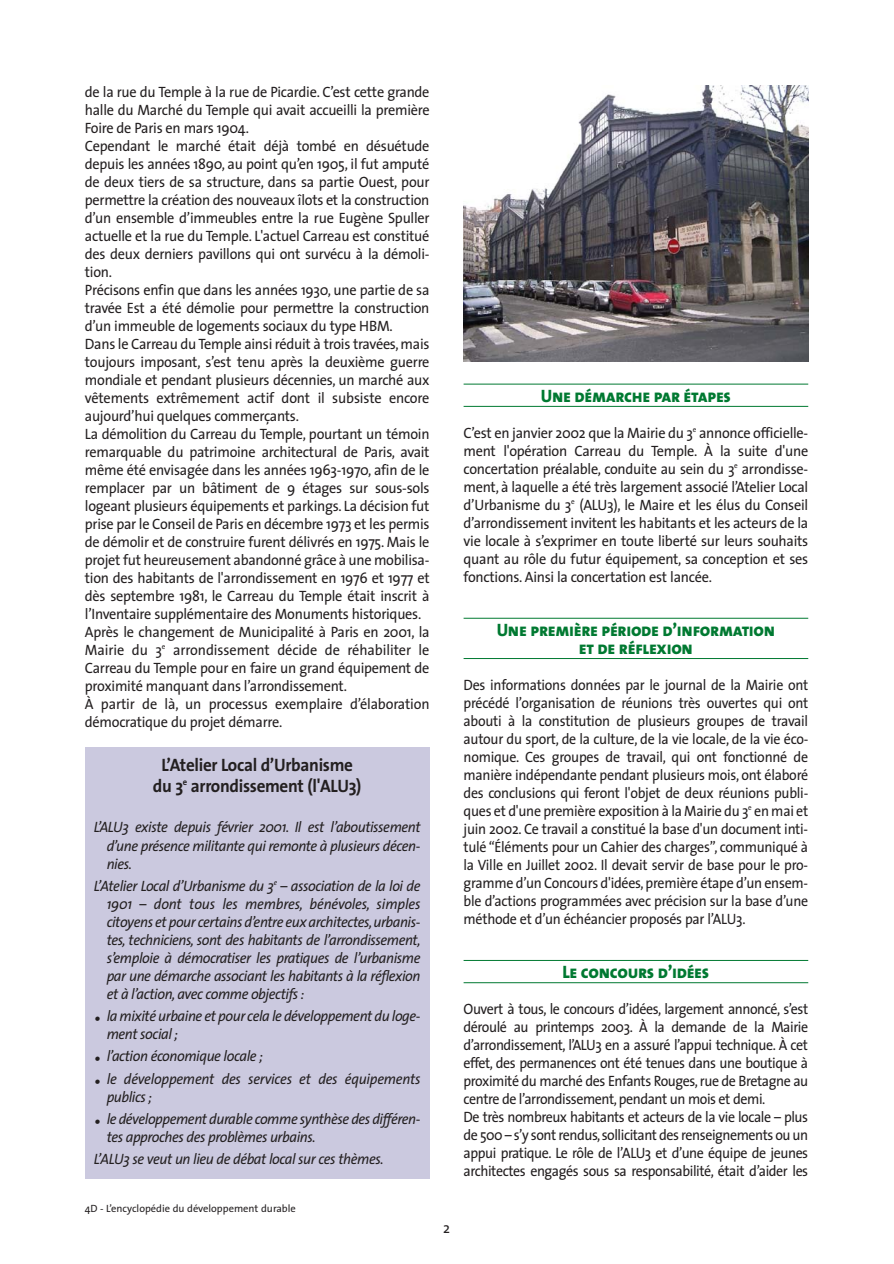
<style>
.page{position:relative;width:894px;height:1264px;background:#fff}
.page>*{position:absolute;margin:0;border:0;box-sizing:border-box;transform-origin:0 0}
.t1{font:18px/18px "The Sans Extra Bold Caps";letter-spacing:-.02em;color:#007931;text-align:center;scale:.95 1}
.t2{font:700 18px/21px "The Sans";letter-spacing:-.02em;color:#231f20;text-align:center;scale:.95 1}
.t3{font:15px/18px "The Sans";letter-spacing:-.02em;color:#231f20;scale:.95 1}
.t4{font:15px/18px "The Sans";letter-spacing:-.02em;color:#231f20;text-align:justify;scale:.93 1}
.t5{font:italic 15px/18px "The Sans";letter-spacing:-.03em;color:#231f20;scale:.95 1}
.t6{font:10.5px "The Sans";color:#231f20}
.s1{font-size:18px}
</style>
<div class="page">
<hr style="left:463px;top:384px;width:345px;height:1px;background:#007931">
<hr style="left:463px;top:406px;width:345px;height:1px;background:#007931">
<hr style="left:463px;top:618px;width:345px;height:1px;background:#007931">
<hr style="left:463px;top:658px;width:345px;height:1px;background:#007931">
<hr style="left:463px;top:960px;width:345px;height:1px;background:#007931">
<hr style="left:463px;top:982px;width:345px;height:1px;background:#007931">
<div style="left:85px;top:746px;width:344px;height:432px;background:#cbc9df"></div>
<img style="left:463px;top:85px;width:345px;height:276px">
<p class="t3" style="left:85px;top:84px;width:364px">de la rue du Temple à la rue de Picardie. C’est cette grande halle du Marché du Temple qui avait accueilli la première Foire de Paris en mars 1904.<br>Cependant le marché était déjà tombé en désuétude depuis les années 1890, au point qu’en 1905, il fut amputé de deux tiers de sa structure, dans sa partie Ouest, pour permettre la création des nouveaux îlots et la construction d’un ensemble d’immeubles entre la rue Eugène Spuller actuelle et la rue du Temple. L'actuel Carreau est constitué des deux derniers pavillons qui ont survécu à la démoli&shy;tion.<br>Précisons enfin que dans les années 1930, une partie de sa travée Est a été démolie pour permettre la construction d’un immeuble de logements sociaux du type HBM.<br>Dans le Carreau du Temple ainsi réduit à trois travées, mais toujours imposant, s’est tenu après la deuxième guerre mondiale et pendant plusieurs décennies, un marché aux vêtements extrêmement actif dont il subsiste encore aujourd’hui quelques commerçants.<br>La démolition du Carreau du Temple, pourtant un témoin remarquable du patrimoine architectural de Paris, avait même été envisagée dans les années 1963-1970, afin de le remplacer par un bâtiment de 9 étages sur sous-sols logeant plusieurs équipements et parkings. La décision fut prise par le Conseil de Paris en décembre 1973 et les permis de démolir et de construire furent délivrés en 1975. Mais le projet fut heureusement abandonné grâce à une mobilisa&shy;tion des habitants de l'arrondissement en 1976 et 1977 et dès septembre 1981, le Carreau du Temple était inscrit à l’Inventaire supplémentaire des Monuments historiques.<br>Après le changement de Municipalité à Paris en 2001, la Mairie du 3<sup>e</sup> arrondissement décide de réhabiliter le Carreau du Temple pour en faire un grand équipement de proximité manquant dans l’arrondissement.<br>À partir de là, un processus exemplaire d’élaboration démocratique du projet démarre.</p>
<p class="t2" style="left:153px;top:755px;width:221px">L’Atelier Local d’Urbanisme du 3<sup>e</sup> arrondissement (l'ALU3)</p>
<p class="t5" style="left:107px;top:819px;width:332px;text-align:justify;text-indent:-13px">L’ALU3 existe depuis février 2001. Il est l’aboutissement d’une présence militante qui remonte à plusieurs décen&shy;nies.</p>
<p class="t5" style="left:107px;top:878px;width:332px;text-align:justify;text-indent:-13px">L’Atelier Local d’Urbanisme du 3<sup>e</sup> – association de la loi de 1901 – dont tous les membres, bénévoles, simples citoyens et pour certains d’entre eux architectes,urbanis&shy;tes, techniciens, sont des habitants de l’arrondissement, s’emploie à démocratiser les pratiques de l’urbanisme par une démarche associant les habitants à la réflexion et à l’action, avec comme objectifs :</p>
<p class="t5" style="left:107px;top:1008px;width:332px;text-indent:-13px"><span class="s1">•</span> la mixité urbaine et pour cela le développement du loge&shy;ment social ;</p>
<p class="t5" style="left:94px;top:1048px;width:179px"><span class="s1">•</span> l’action économique locale ;</p>
<p class="t5" style="left:107px;top:1070px;width:332px;text-indent:-13px"><span class="s1">•</span> le développement des services et des équipements publics ;</p>
<p class="t5" style="left:107px;top:1111px;width:332px;text-indent:-13px"><span class="s1">•</span> le développement durable comme synthèse des différen&shy;tes approches des problèmes urbains.</p>
<p class="t5" style="left:94px;top:1151px;width:306px">L’ALU3 se veut un lieu de débat local sur ces thèmes.</p>
<p class="t6" style="left:85px;top:1204px;width:212px">4D - L’encyclopédie du développement durable</p>
<p class="t1" style="left:540px;top:386px;width:202px">Une démarche par étapes</p>
<p class="t3" style="left:463px;top:425px;width:364px;text-align:justify">C’est en janvier 2002 que la Mairie du 3<sup>e</sup> annonce officielle&shy;ment l'opération Carreau du Temple. À la suite d'une concertation préalable, conduite au sein du 3<sup>e</sup> arrondisse&shy;ment, à laquelle a été très largement associé l’Atelier Local d’Urbanisme du 3<sup>e</sup> (ALU3), le Maire et les élus du Conseil d’arrondissement invitent les habitants et les acteurs de la vie locale à s’exprimer en toute liberté sur leurs souhaits quant au rôle du futur équipement, sa conception et ses fonctions. Ainsi la concertation est lancée.</p>
<p class="t1" style="left:496px;top:620px;width:294px">Une première période d’information et de réflexion</p>
<p class="t4" style="left:463px;top:677px;width:372px">Des informations données par le journal de la Mairie ont précédé l’organisation de réunions très ouvertes qui ont abouti à la constitution de plusieurs groupes de travail autour du sport, de la culture, de la vie locale, de la vie éco&shy;nomique. Ces groupes de travail, qui ont fonctionné de manière indépendante pendant plusieurs mois, ont élaboré des conclusions qui feront l'objet de deux réunions publi&shy;ques et d'une première exposition à la Mairie du 3<sup>e</sup> en mai et juin 2002. Ce travail a constitué la base d'un document inti&shy;tulé “Éléments pour un Cahier des charges”, communiqué à la Ville en Juillet 2002. Il devait servir de base pour le pro&shy;gramme d’un Concours d'idées, première étape d’un ensem&shy;ble d’actions programmées avec précision sur la base d’une méthode et d’un échéancier proposés par l’ALU3.</p>
<p class="t1" style="left:562px;top:962px;width:156px">Le concours d’idées</p>
<p class="t4" style="left:463px;top:1001px;width:372px;text-align:left">Ouvert à tous, le concours d’idées, largement annoncé, s’est déroulé au printemps 2003. À la demande de la Mairie d’arrondissement, l’ALU3 en a assuré l’appui technique. À cet effet, des permanences ont été tenues dans une boutique à proximité du marché des Enfants Rouges, rue de Bretagne au centre de l’arrondissement, pendant un mois et demi.<br>De très nombreux habitants et acteurs de la vie locale – plus de 500 – s’y sont rendus,sollicitant des renseignements ou un appui pratique. Le rôle de l’ALU3 et d’une équipe de jeunes architectes engagés sous sa responsabilité, était d’aider les</p>
<p class="t3" style="left:443px;top:1219px;width:9px">2</p>
</div>
